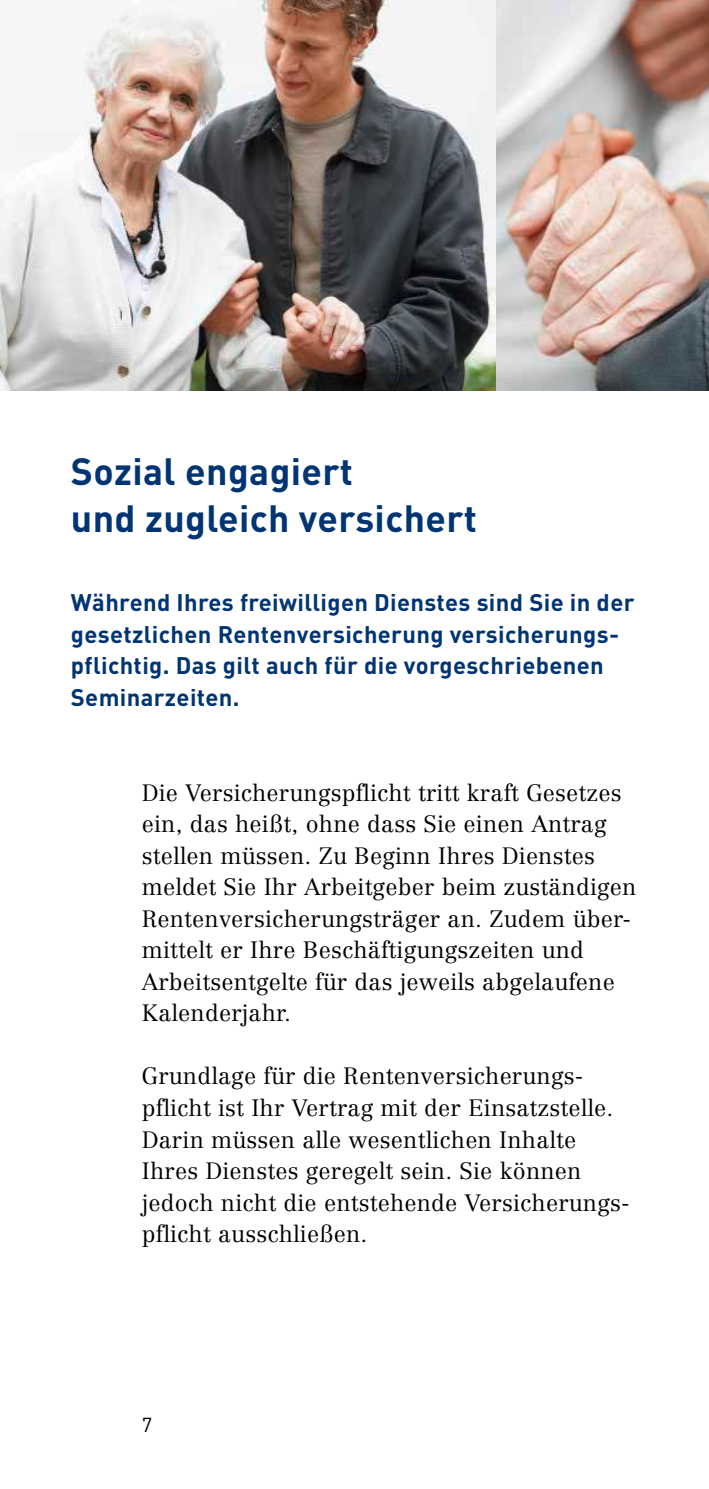
<style>
.page{position:relative;width:709px;height:1489px;background:#fff}
.page>*{position:absolute;margin:0;border:0;box-sizing:border-box;transform-origin:0 0}
.t1{font:700 37.5px/47.2px "DIN";letter-spacing:.01em;color:#003472}
.t2{font:700 23.75px/31.5px "DIN";letter-spacing:.015em;color:#003472}
.t3{font:300 23.25px/31.5px "Centennial";letter-spacing:.01em;color:#000}
.t4{font:20px "DIN";color:#000}
</style>
<div class="page">
<img style="left:0;top:0;width:709px;height:390px">
<h2 class="t1" style="left:71px;top:446px;width:407px">Sozial engagiert<br>und -zugleich versichert</h2>
<p class="t2" style="left:71px;top:586px;width:565px">Während Ihres freiwilligen Dienstes sind Sie in der gesetzlichen Rentenversicherung versicherungs&shy;pflichtig. Das gilt auch für die vorgeschriebenen Seminarzeiten.</p>
<p class="t3" style="left:142px;top:776px;width:496px">Die Versicherungspflicht tritt kraft Gesetzes ein, das heißt, ohne dass Sie einen Antrag stellen müssen. Zu Beginn Ihres Dienstes meldet Sie Ihr Arbeitgeber beim zuständigen Rentenversicherungsträger an. Zudem über&shy;mittelt er Ihre Beschäftigungszeiten und Arbeitsentgelte für das jeweils abgelaufene Kalenderjahr.</p>
<p class="t3" style="left:142px;top:1060px;width:489px">Grundlage für die Rentenversicherungs&shy;pflicht ist Ihr Vertrag mit der Einsatzstelle.<br>Darin müssen alle wesentlichen Inhalte Ihres Dienstes geregelt sein. Sie können jedoch nicht die entstehende Versicherungs&shy;pflicht ausschließen.</p>
<p class="t4" style="left:142px;top:1411px;width:12px">7</p>
</div>
